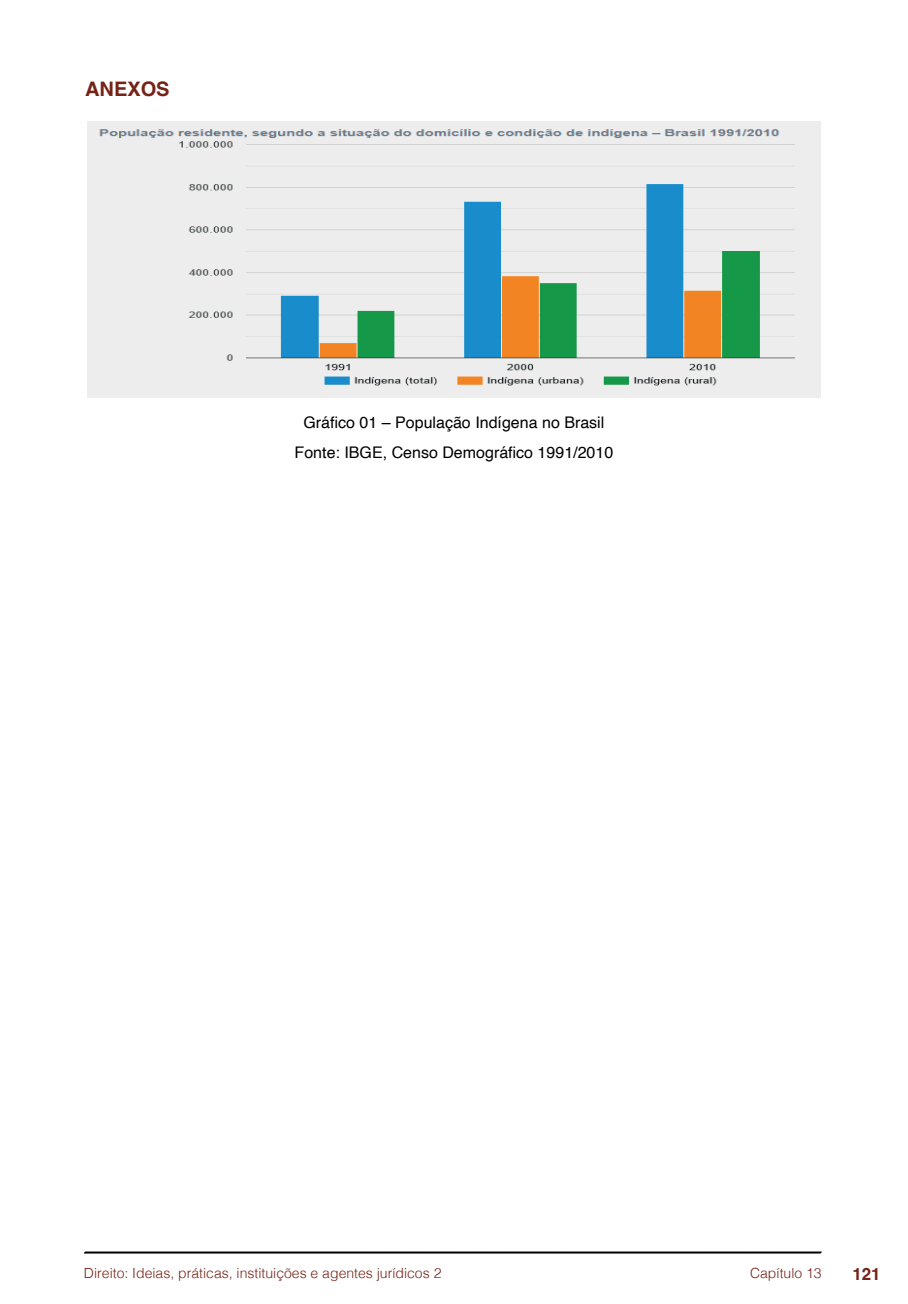
<style>
.page{position:relative;width:908px;height:1304px;background:#fff}
.page>*{position:absolute;margin:0;border:0;box-sizing:border-box;transform-origin:0 0}
.t1{font:700 20px "Helvetica";color:#752317}
.t2{font:700 16.8px "Helvetica";color:#752317}
.t3{font:16px/30.6px "Helvetica";color:#000;text-align:center}
.t4{font:300 14px "Helvetica";color:#752317}
</style>
<div class="page">
<svg style="left:84px;top:1251px;width:737px;height:3px;background:#515151"></svg>
<img style="left:87px;top:122px;width:733px;height:275px">
<p class="t1" style="left:85px;top:77px;width:86px">ANEXOS</p>
<p class="t3" style="left:294px;top:407px;width:320px">Gráfico 01 – População Indígena no Brasil<br>Fonte: IBGE, Censo Demográfico 1991/2010</p>
<p class="t4" style="left:84px;top:1261px;width:359px">Direito: Ideias, práticas, instituições e agentes jurídicos 2</p>
<p class="t4" style="left:749px;top:1261px;width:73px">Capítulo 13</p>
<p class="t2" style="left:851px;top:1264px;width:30px">121</p>
</div>
